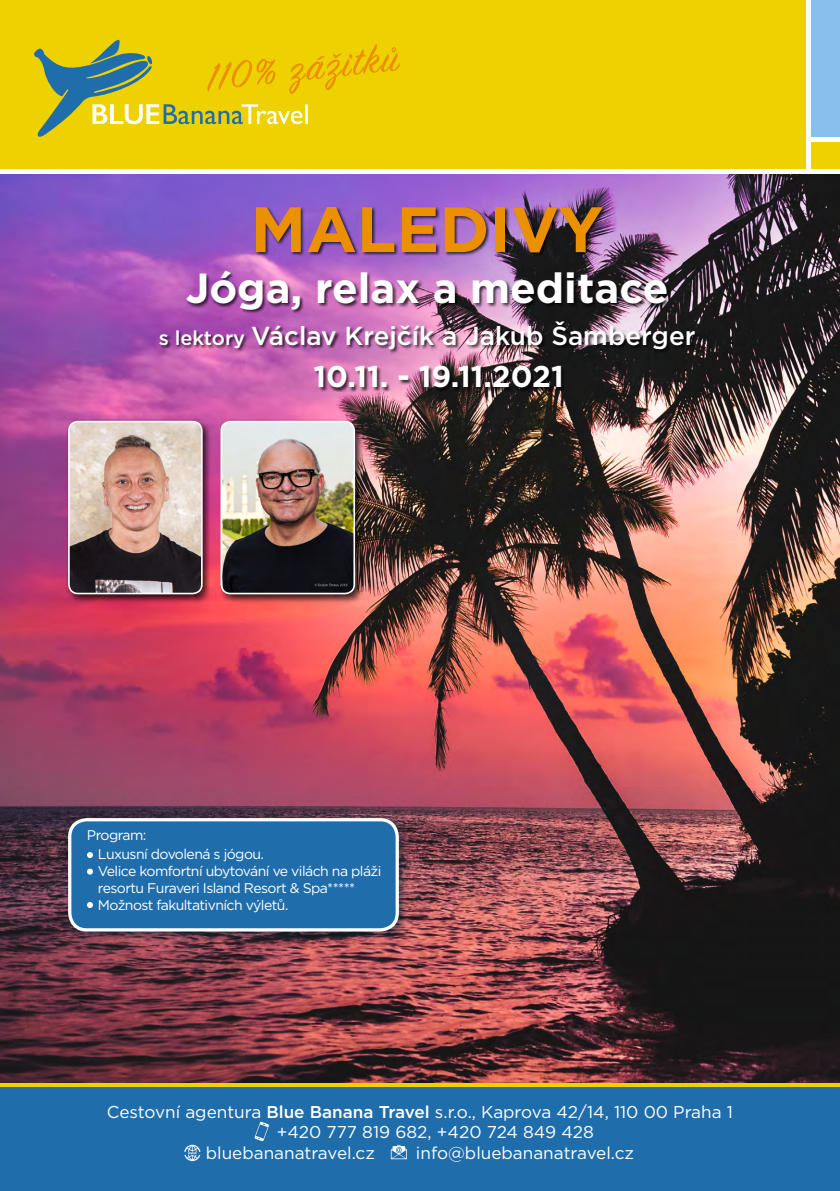
<style>
.page{position:relative;width:840px;height:1191px;background:#fff}
.page>*{position:absolute;margin:0;border:0;box-sizing:border-box;transform-origin:0 0}
.t1{font:700 64px "Gotham";color:#eb9000}
.t2{font:700 42px "Gotham";color:#fff}
.t3{font:700 30px "Gotham";color:#fff}
.t4{font:500 26px "Gotham";color:#fff}
.t5{font:17.2px "Gotham";color:#fff}
.t6{font:14px/16.8px "Gotham";letter-spacing:-.04em;color:#fff}
.s1{font-size:20px}
.s2{font-weight:500}
</style>
<div class="page">
<div style="left:0;top:1083px;width:839px;height:5px;background:#eed100"></div>
<div style="left:0;top:1087px;width:839px;height:104px;background:#206dac"></div>
<div style="left:0;top:0;width:804px;height:169px;background:#eed100"></div>
<div style="left:810px;top:0;width:29px;height:137px;background:#87c1eb"></div>
<div style="left:810px;top:142px;width:29px;height:26px;background:#eed100"></div>
<svg style="left:34px;top:39px;width:366px;height:98px"></svg>
<svg style="left:184px;top:1144px;width:16px;height:17px"></svg>
<svg style="left:254px;top:1121px;width:15px;height:20px"></svg>
<svg style="left:390px;top:1144px;width:17px;height:15px"></svg>
<img style="left:0;top:174px;width:839px;height:908px">
<div style="left:66px;top:418px;width:299px;height:186px;background:#000;opacity:.75"></div>
<img style="left:221px;top:421px;width:133px;height:172px">
<div style="left:220px;top:421px;width:135px;height:173px;border:2px solid #fff;border-radius:9px"></div>
<img style="left:69px;top:421px;width:133px;height:172px">
<div style="left:68px;top:421px;width:134px;height:173px;border:2px solid #fff;border-radius:9px"></div>
<div style="left:66px;top:816px;width:342px;height:125px;background:#002035;opacity:.5"></div>
<div style="left:70px;top:819px;width:327px;height:111px;background:#206dac;border-radius:17px"></div>
<div style="left:68px;top:818px;width:330px;height:113px;border:3px solid #fff;border-radius:17px"></div>
<svg style="left:87px;top:852px;width:6px;height:6px"></svg>
<svg style="left:87px;top:868px;width:6px;height:6px"></svg>
<svg style="left:87px;top:902px;width:6px;height:6px"></svg>
<div style="left:159px;top:206px;width:539px;height:186px;background:#000;opacity:.7"></div>
<h1 class="t1" style="left:250px;top:187px;width:354px">MALEDIVY</h1>
<h2 class="t2" style="left:185px;top:260px;width:484px">Jóga, relax a meditace</h2>
<h3 class="t4" style="left:159px;top:319px;width:538px"><span class="s1">s lektory</span> Václav Krejčík a Jakub Šamberger</h3>
<h3 class="t3" style="left:313px;top:356px;width:252px">10.11. - 19.11.2021</h3>
<p class="t6" style="left:87px;top:826px;width:61px">Program:</p>
<p class="t6" style="left:98px;top:845px;width:285px">Luxusní dovolená s jógou.<br>Velice komfortní ubytování ve vilách na pláži resortu Furaveri Island Resort &amp; Spa***** Možnost fakultativních výletů.</p>
<p class="t5" style="left:107px;top:1100px;width:627px">Cestovní agentura <span class="s2">Blue Banana Travel</span> s.r.o., Kaprova 42/14, 110 00 Praha 1</p>
<p class="t5" style="left:276px;top:1121px;width:318px">+420 777 819 682, +420 724 849 428</p>
<p class="t5" style="left:206px;top:1141px;width:170px">bluebananatravel.cz</p>
<p class="t5" style="left:416px;top:1141px;width:219px">info@bluebananatravel.cz</p>
</div>
